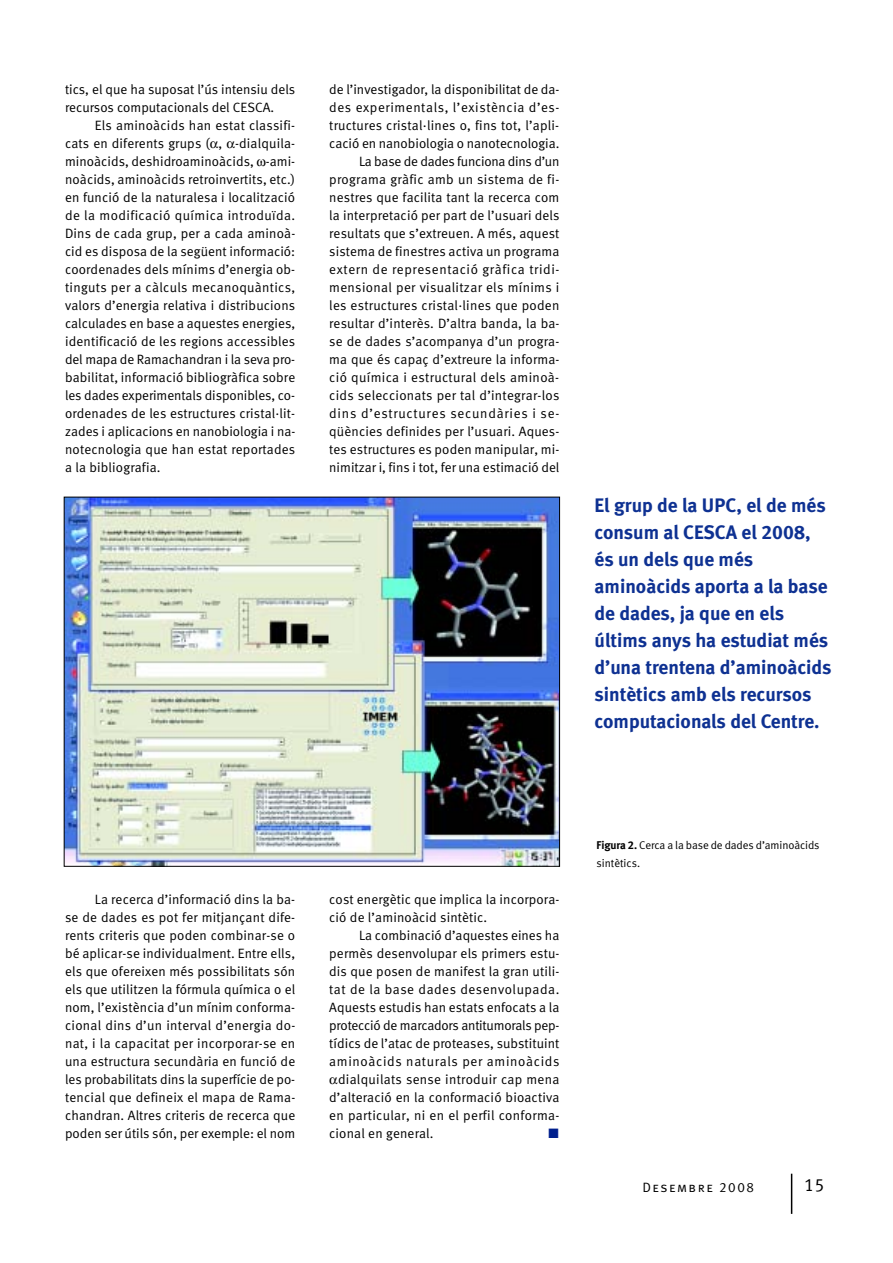
<style>
.page{position:relative;width:893px;height:1263px;background:#fff}
.page>*{position:absolute;margin:0;border:0;box-sizing:border-box;transform-origin:0 0}
.t1{font:19.5px/27px "Meta Bold LF";color:#0e3192}
.t2{font:18px "Meta Normal LF";color:#000}
.t3{font:13.5px/18px "Meta Normal LF";letter-spacing:.01em;color:#000}
.t4{font:13.5px "Meta Normal LF";letter-spacing:-.015em;color:#000}
.t5{font:13.5px "Meta Normal LF";letter-spacing:.05em;color:#000}
.t6{font:13.5px "Meta Normal LF";letter-spacing:.04em;color:#000}
.t7{font:13.5px "Meta Normal LF Caps";letter-spacing:.11em;color:#000}
.t8{font:13.5px "Zapf Dingbats ITC";color:#001f8d}
.t9{font:11.25px/18px "Meta Normal LF";letter-spacing:-.01em;color:#000}
.s1{font-family:"Meta Bold LF"}
</style>
<div class="page">
<hr style="left:791px;top:1174px;width:1px;height:40px;background:#000">
<img style="left:66px;top:499px;width:492px;height:366px">
<p class="t3" style="left:65px;top:81px;width:232px">tics, el que ha suposat l’ús intensiu dels recursos computacionals del CESCA.</p>
<p class="t3" style="left:65px;top:117px;width:232px;text-align:justify;text-indent:30px">Els aminoàcids han estat classifi&shy;cats en diferents grups ( , -dialquila&shy;minoàcids, deshidroaminoàcids, -ami&shy;noàcids, aminoàcids retroinvertits, etc.) en funció de la naturalesa i localització de la modificació química introduïda.<br>Dins de cada grup, per a cada aminoà&shy;cid es disposa de la següent informació: coordenades dels mínims d’energia ob&shy;tinguts per a càlculs mecanoquàntics, valors d’energia relativa i distribucions calculades en base a aquestes energies, identificació de les regions accessibles del mapa de Ramachandran i la seva pro&shy;babilitat, informació bibliogràfica sobre les dades experimentals disponibles, co&shy;ordenades de les estructures cristal·lit&shy;zades i aplicacions en nanobiologia i na&shy;notecnologia que han estat reportades a la bibliografia.</p>
<p class="t3" style="left:329px;top:81px;width:232px;text-align:right">de l’investigador, la disponibilitat de da&shy;des experimentals, l’existència d’es&shy;tructures cristal·lines o, fins tot, l’apli&shy;cació en nanobiologia o nanotecnologia.<br>La base de dades funciona dins d’un programa gràfic amb un sistema de fi&shy;nestres que facilita tant la recerca com la interpretació per part de l’usuari dels resultats que s’extreuen. A més, aquest sistema de finestres activa un programa extern de representació gràfica tridi&shy;mensional per visualitzar els mínims i les estructures cristal·lines que poden resultar d’interès. D’altra banda, la ba&shy;se de dades s’acompanya d’un progra&shy;ma que és capaç d’extreure la informa&shy;ció química i estructural dels aminoà&shy;cids seleccionats per tal d’integrar-los dins d’estructures secundàries i se&shy;qüències definides per l’usuari. Aques&shy;tes estructures es poden manipular, mi&shy;nimitzar i, fins i tot, fer una estimació del</p>
<h1 class="t1" style="left:595px;top:493px;width:238px">El grup de la UPC, el de més consum al CESCA el 2008, és un dels que més aminoàcids aporta a la base de dades, ja que en els últims anys ha estudiat més d’una trentena d’aminoàcids sintètics amb els recursos computacionals del Centre.</h1>
<p class="t3" style="left:65px;top:891px;width:232px;text-align:justify;text-indent:30px">La recerca d’informació dins la ba&shy;se de dades es pot fer mitjançant dife&shy;rents criteris que poden combinar-se o bé aplicar-se individualment. Entre ells, els que ofereixen més possibilitats són els que utilitzen la fórmula química o el nom, l’existència d’un mínim conforma&shy;cional dins d’un interval d’energia do&shy;nat, i la capacitat per incorporar-se en una estructura secundària en funció de les probabilitats dins la superfície de po&shy;tencial que defineix el mapa de Rama&shy;chandran. Altres criteris de recerca que poden ser útils són, per exemple: el nom</p>
<p class="t3" style="left:329px;top:891px;width:232px">cost energètic que implica la incorpora&shy;ció de l’aminoàcid sintètic.</p>
<p class="t3" style="left:359px;top:927px;width:202px">La combinació d’aquestes eines ha</p>
<p class="t3" style="left:329px;top:945px;width:232px">permès desenvolupar els primers estu-</p>
<p class="t3" style="left:329px;top:963px;width:232px">dis que posen de manifest la gran utili-</p>
<p class="t6" style="left:329px;top:984px;width:232px">tat de la base dades desenvolupada.</p>
<p class="t3" style="left:329px;top:999px;width:232px">Aquests estudis han estats enfocats a la</p>
<p class="t4" style="left:329px;top:1020px;width:232px">protecció de marcadors antitumorals pep-</p>
<p class="t3" style="left:329px;top:1035px;width:232px">tídics de l’atac de proteases, substituint</p>
<p class="t5" style="left:329px;top:1056px;width:232px">aminoàcids naturals per aminoàcids</p>
<p class="t3" style="left:338px;top:1071px;width:223px">dialquilats sense introduir cap mena</p>
<p class="t3" style="left:329px;top:1089px;width:232px">d’alteració en la conformació bioactiva</p>
<p class="t3" style="left:329px;top:1107px;width:232px">en particular, ni en el perfil conforma-</p>
<p class="t3" style="left:329px;top:1125px;width:106px">cional en general.</p>
<p class="t8" style="left:548px;top:1125px;width:12px">■</p>
<p class="t9" style="left:596px;top:837px;width:225px"><span class="s1">Figura 2.</span> Cerca a la base de dades d’aminoàcids sintètics.</p>
<p class="t7" style="left:642px;top:1182px;width:113px">Desembre 2008</p>
<h2 class="t2" style="left:804px;top:1178px;width:22px">15</h2>
</div>
